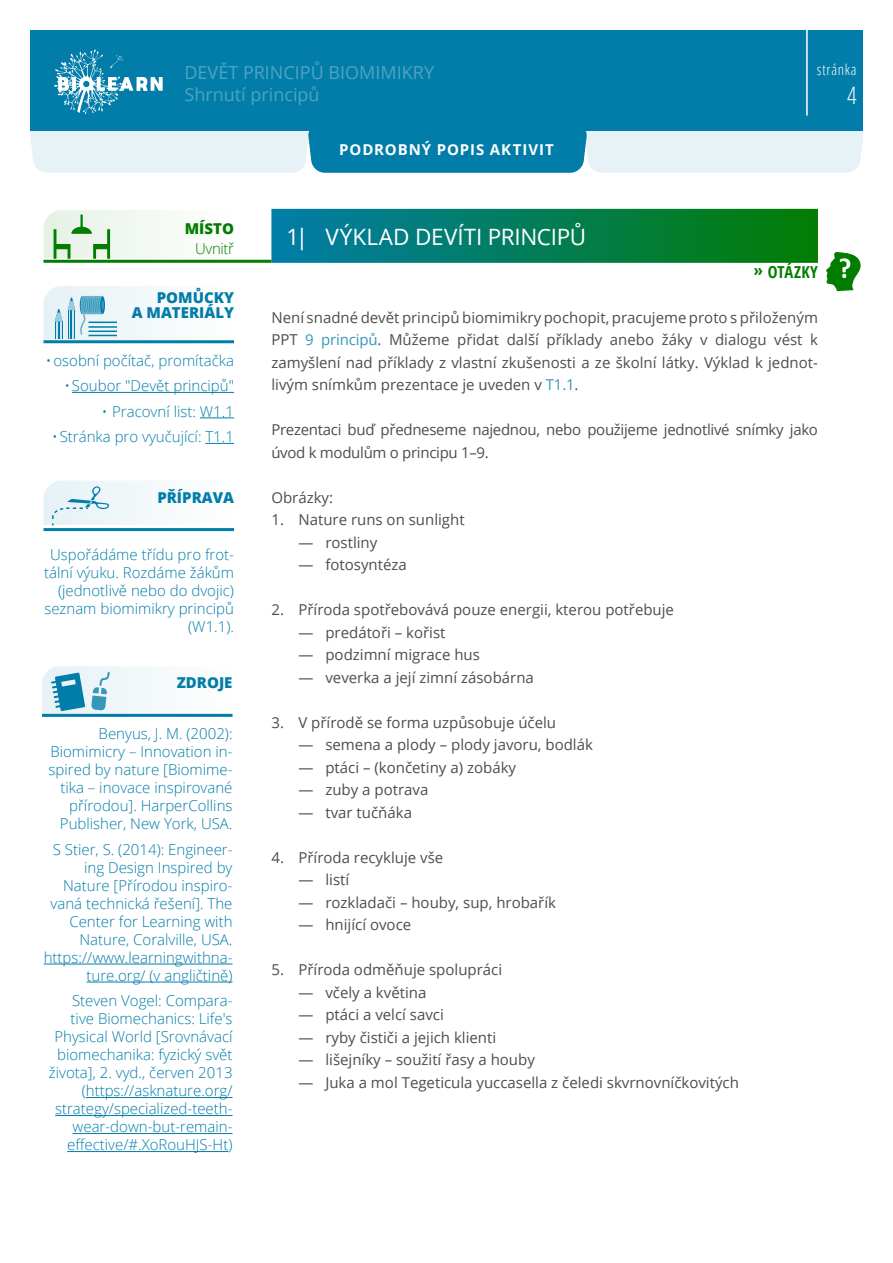
<style>
.page{position:relative;width:893px;height:1263px;background:#fff}
.page>*{position:absolute;margin:0;border:0;box-sizing:border-box;transform-origin:0 0}
.t1{font:300 condensed 24px "Open Sans";color:#fff}
.t2{font:22.5px "Open Sans";letter-spacing:-.005em;color:#fff}
.t3{font:18px "Open Sans";color:#4ea4c3}
.Activity_type_Green{font:700 condensed 16.5px "Open Sans";letter-spacing:.02em;color:#027d00}
.body_text{font:15px/22.5px "Open Sans";color:#4d4d4d;text-align:justify}
.Tools_and_materials{font:300 15px/18px "Open Sans";color:#027da9;text-align:right}
.body_text-2{font:15px/22.5px "Open Sans";letter-spacing:-.02em;color:#4d4d4d}
.t4{font:800 15px/15px "Open Sans";color:#027da9;text-align:right}
.t5{font:700 15px "Open Sans";letter-spacing:.065em;color:#fff}
.t6{font:300 condensed 15px "Open Sans";letter-spacing:.05em;color:#fff}
.t7{font:300 15px "Open Sans";letter-spacing:-.025em;color:#027d00}
.t8{font:800 15px "Open Sans";color:#027d00}
.s1{color:#3597ba}
</style>
<div class="page">
<svg style="left:30px;top:130px;width:833px;height:43px;background:#98cadb"></svg>
<div style="left:30px;top:30px;width:833px;height:100px;background:#027da9"></div>
<hr style="left:806px;top:30px;width:2px;height:86px;background:#fff">
<svg style="left:54px;top:49px;width:109px;height:65px"></svg>
<div style="left:271px;top:209px;width:547px;height:54px;background:linear-gradient(to right,#027da9,#027d01)"></div>
<svg style="left:44px;top:286px;width:115px;height:54px"></svg>
<hr style="left:44px;top:340px;width:190px;height:3px;background:#027da9">
<hr style="left:72px;top:392px;width:162px;height:1px;background:#027da9">
<hr style="left:200px;top:417px;width:34px;height:1px;background:#027da9">
<svg style="left:205px;top:443px;width:29px;height:1px"></svg>
<svg style="left:42px;top:666px;width:190px;height:48px"></svg>
<hr style="left:42px;top:714px;width:190px;height:3px;background:#027da9">
<hr style="left:44px;top:964px;width:188px;height:1px;background:#027da9">
<hr style="left:87px;top:982px;width:145px;height:1px;background:#027da9">
<hr style="left:86px;top:1097px;width:146px;height:1px;background:#027da9">
<hr style="left:55px;top:1115px;width:177px;height:1px;background:#027da9">
<hr style="left:73px;top:1133px;width:160px;height:1px;background:#027da9">
<hr style="left:67px;top:1151px;width:161px;height:1px;background:#027da9">
<svg style="left:826px;top:252px;width:35px;height:39px"></svg>
<svg style="left:44px;top:210px;width:115px;height:49px"></svg>
<hr style="left:44px;top:260px;width:228px;height:3px;background:#027d00">
<hr style="left:44px;top:528px;width:190px;height:3px;background:#027da9">
<svg style="left:44px;top:480px;width:115px;height:46px"></svg>
<p class="t3" style="left:184px;top:60px;width:251px">DEVĚT PRINCIPŮ BIOMIMIKRY</p>
<p class="t3" style="left:184px;top:83px;width:137px">Shrnutí principů</p>
<p class="t8" style="left:185px;top:217px;width:51px">MÍSTO</p>
<p class="t7" style="left:195px;top:238px;width:40px">Uvnitř</p>
<p class="t5" style="left:339px;top:138px;width:216px">PODROBNÝ POPIS AKTIVIT</p>
<p class="t2" style="left:286px;top:221px;width:301px">1| VÝKLAD DEVÍTI PRINCIPŮ</p>
<p class="t6" style="left:817px;top:59px;width:41px">stránka</p>
<p class="t1" style="left:847px;top:79px;width:11px">4</p>
<p class="t4" style="left:132px;top:289px;width:104px">POMŮCKY<br>A MATERIÁLY</p>
<p class="Tools_and_materials" style="left:46px;top:351px;width:190px">•osobní počítač, promítačka</p>
<p class="Tools_and_materials" style="left:64px;top:376px;width:171px">•Soubor "Devět principů"</p>
<p class="Tools_and_materials" style="left:102px;top:402px;width:134px">• Pracovní list: W1.1</p>
<p class="Tools_and_materials" style="left:52px;top:427px;width:183px">•Stránka pro vyučující: T1.1</p>
<p class="t4" style="left:157px;top:489px;width:78px">PŘÍPRAVA</p>
<p class="Tools_and_materials" style="left:44px;top:545px;width:191px">Uspořádáme třídu pro frot&shy;tální výuku. Rozdáme žákům (jednotlivě nebo do dvojic) seznam biomimikry principů (W1.1).</p>
<p class="t4" style="left:177px;top:675px;width:57px">ZDROJE</p>
<p class="Tools_and_materials" style="left:49px;top:724px;width:185px">Benyus, J. M. (2002):<br>Biomimicry – Innovation in&shy;spired by nature [Biomime&shy;tika – inovace inspirované přírodou]. HarperCollins<br>Publisher, New York, USA.</p>
<p class="Tools_and_materials" style="left:44px;top:840px;width:190px">S Stier, S. (2014): Engineer&shy;ing Design Inspired by<br>Nature [Přírodou inspiro&shy;vaná technická řešení]. The<br>Center for Learning with<br>Nature, Coralville, USA. https://www.learningwithna&shy;ture.org/ (v angličtině)</p>
<p class="Tools_and_materials" style="left:49px;top:991px;width:185px">Steven Vogel: Compara&shy;tive Biomechanics: Life's<br>Physical World [Srovnávací biomechanika: fyzický svět života], 2. vyd., červen 2013 (https://asknature.org/ strategy/specialized-teeth&shy;wear-down-but-remain&shy;effective/#.XoRouHJS-Ht)</p>
<p class="Activity_type_Green" style="left:754px;top:260px;width:66px">» OTÁZKY</p>
<p class="body_text" style="left:271px;top:306px;width:548px">Není snadné devět principů biomimikry pochopit, pracujeme proto s přiloženým PPT <span class="s1">9 principů</span>. Můžeme přidat další příklady anebo žáky v dialogu vést k zamyšlení nad příklady z vlastní zkušenosti a ze školní látky. Výklad k jednot&shy;livým snímkům prezentace je uveden v <span class="s1">T1.1</span>.</p>
<p class="body_text-2" style="left:271px;top:418px;width:548px">Prezentaci buď předneseme najednou, nebo použijeme jednotlivé snímky jako úvod k modulům o principu 1–9.</p>
<p class="body_text" style="left:271px;top:486px;width:63px">Obrázky:</p>
<p class="body_text" style="left:271px;top:508px;width:195px">1. Nature runs on sunlight</p>
<p class="body_text" style="left:298px;top:531px;width:80px">— rostliny</p>
<p class="body_text" style="left:298px;top:553px;width:110px">— fotosyntéza</p>
<p class="body_text" style="left:271px;top:598px;width:404px">2. Příroda spotřebovává pouze energii, kterou potřebuje</p>
<p class="body_text" style="left:298px;top:621px;width:149px">— predátoři – kořist</p>
<p class="body_text" style="left:298px;top:643px;width:183px">— podzimní migrace hus</p>
<p class="body_text" style="left:298px;top:666px;width:237px">— veverka a její zimní zásobárna</p>
<p class="body_text" style="left:271px;top:711px;width:286px">3. V přírodě se forma uzpůsobuje účelu</p>
<p class="body_text" style="left:298px;top:733px;width:296px">— semena a plody – plody javoru, bodlák</p>
<p class="body_text" style="left:298px;top:756px;width:219px">— ptáci – (končetiny a) zobáky</p>
<p class="body_text" style="left:298px;top:778px;width:131px">— zuby a potrava</p>
<p class="body_text" style="left:298px;top:801px;width:115px">— tvar tučňáka</p>
<p class="body_text" style="left:271px;top:846px;width:173px">4. Příroda recykluje vše</p>
<p class="body_text" style="left:298px;top:868px;width:52px">— listí</p>
<p class="body_text" style="left:298px;top:891px;width:259px">— rozkladači – houby, sup, hrobařík</p>
<p class="body_text" style="left:298px;top:913px;width:114px">— hnijící ovoce</p>
<p class="body_text" style="left:271px;top:958px;width:232px">5. Příroda odměňuje spolupráci</p>
<p class="body_text" style="left:298px;top:981px;width:130px">— včely a květina</p>
<p class="body_text" style="left:298px;top:1003px;width:147px">— ptáci a velcí savci</p>
<p class="body_text" style="left:298px;top:1026px;width:199px">— ryby čističi a jejich klienti</p>
<p class="body_text" style="left:298px;top:1048px;width:238px">— lišejníky – soužití řasy a houby</p>
<p class="body_text" style="left:298px;top:1071px;width:442px">— Juka a mol Tegeticula yuccasella z čeledi skvrnovníčkovitých</p>
</div>
